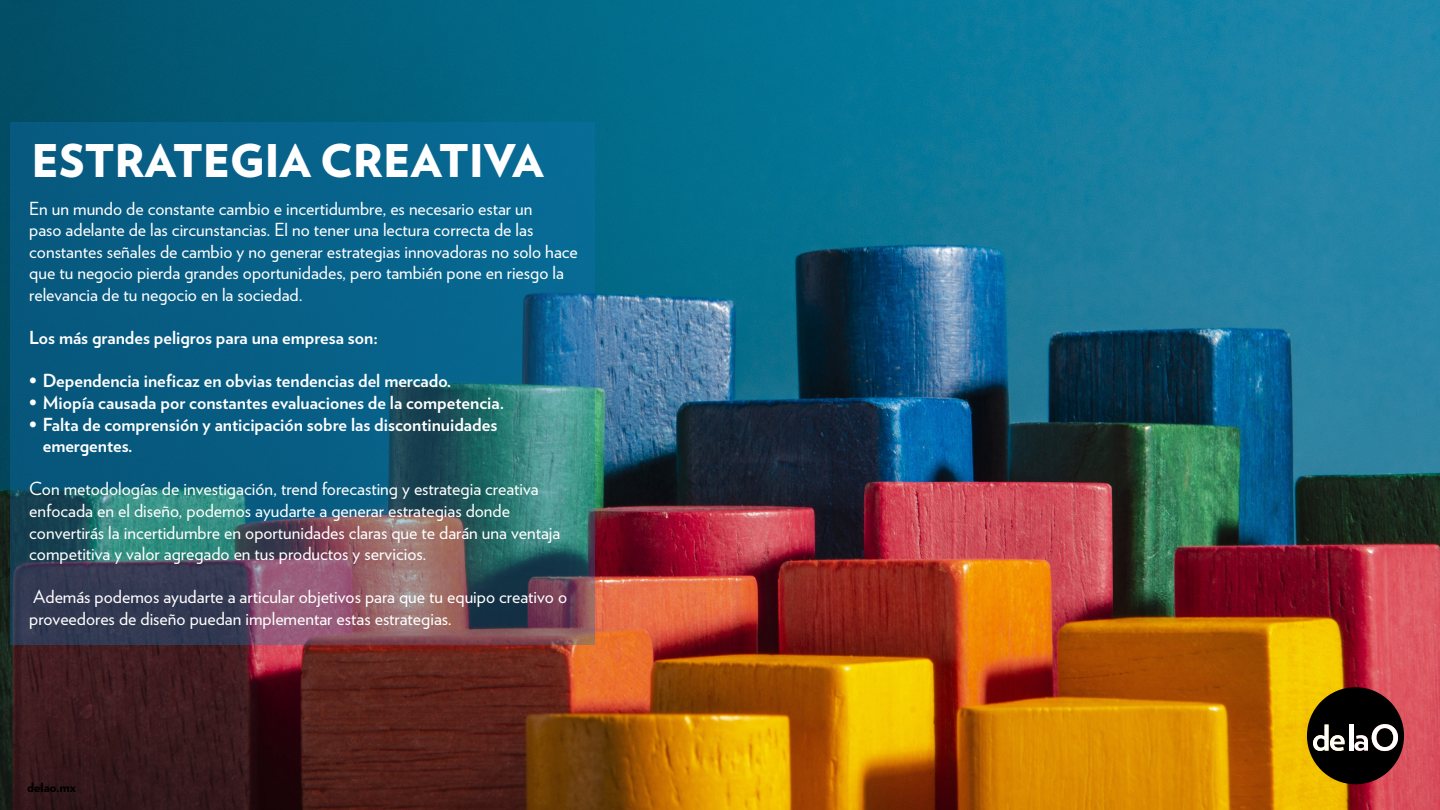
<style>
.page{position:relative;width:1440px;height:810px;background:#fff}
.page>*{position:absolute;margin:0;border:0;box-sizing:border-box;transform-origin:0 0}
.t1{font:900 45px "Verlag";color:#fff}
.t2{font:18px/21.6px "Verlag";color:#fff}
.t3{font:700 18px/21.6px "Verlag";color:#fff}
.t4{font:900 12.75px "Verlag";color:#000}
</style>
<div class="page">
<img style="left:0;top:0;width:1440px;height:810px">
<svg style="left:11px;top:123px;width:584px;height:522px;background:#1f5f7b"></svg>
<svg style="left:1307px;top:687px;width:97px;height:97px;background:#4b3723"></svg>
<h1 class="t1" style="left:32px;top:123px;width:514px">ESTRATEGIA CREATIVA</h1>
<p class="t2" style="left:29px;top:196px;width:550px">En un mundo de constante cambio e incertidumbre, es necesario estar un<br>paso adelante de las circunstancias. El no tener una lectura correcta de las constantes señales de cambio y no generar estrategias innovadoras no solo hace que tu negocio pierda grandes oportunidades, pero también pone en riesgo la relevancia de tu negocio en la sociedad.</p>
<p class="t3" style="left:29px;top:326px;width:350px">Los más grandes peligros para una empresa son:</p>
<p class="t3" style="left:29px;top:369px;width:424px">• Dependencia ineficaz en obvias tendencias del mercado.</p>
<p class="t3" style="left:29px;top:391px;width:476px">• Miopía causada por constantes evaluaciones de la competencia.</p>
<p class="t3" style="left:43px;top:412px;width:456px;text-indent:-14px">• Falta de comprensión y anticipación sobre las discontinuidades emergentes.</p>
<p class="t2" style="left:29px;top:477px;width:533px">Con metodologías de investigación, trend forecasting y estrategia creativa enfocada en el diseño, podemos ayudarte a generar estrategias donde convertirás la incertidumbre en oportunidades claras que te darán una ventaja competitiva y valor agregado en tus productos y servicios.</p>
<p class="t2" style="left:29px;top:585px;width:539px">Además podemos ayudarte a articular objetivos para que tu equipo creativo o proveedores de diseño puedan implementar estas estrategias.</p>
<p class="t4" style="left:27px;top:777px;width:51px">delao.mx</p>
</div>
